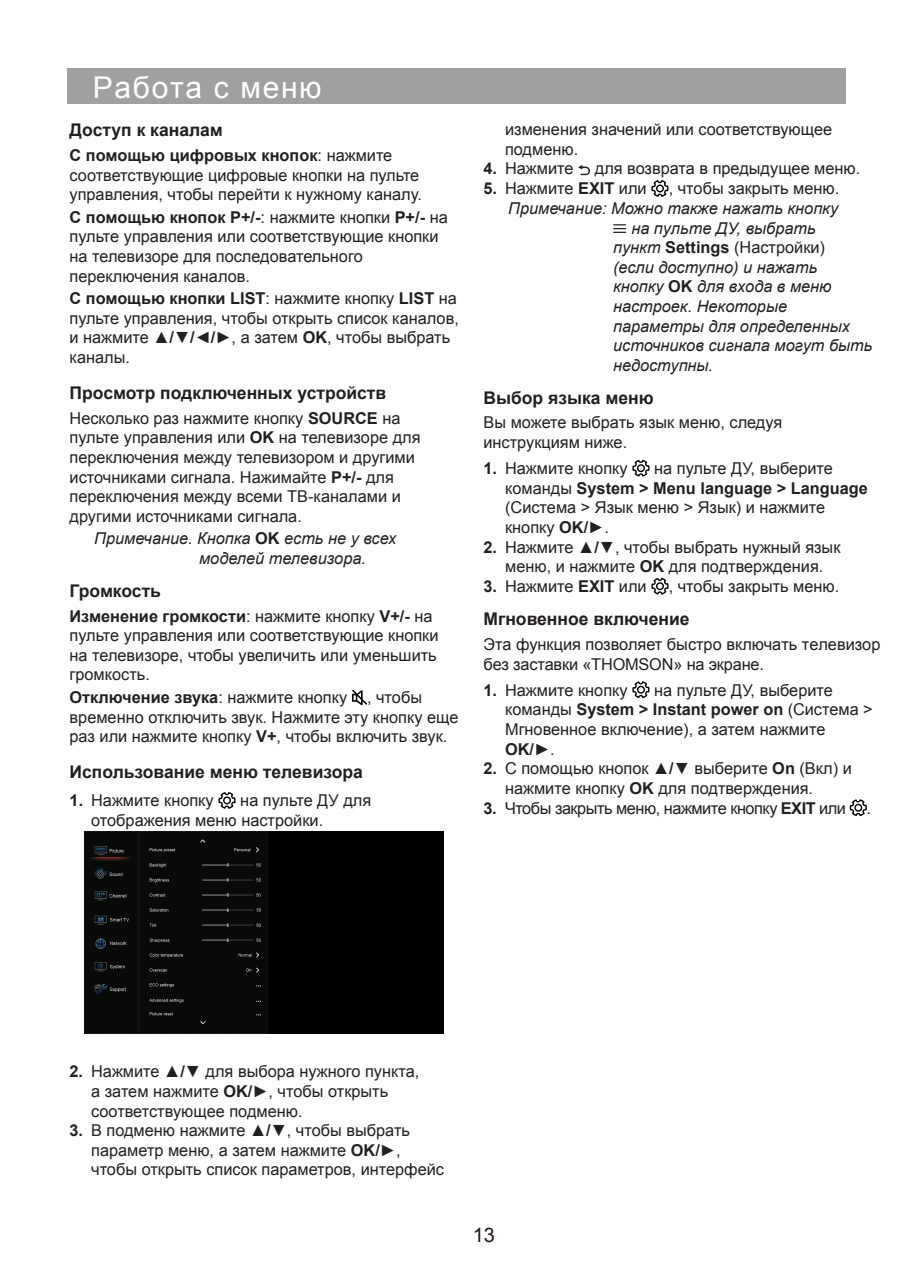
<style>
.page{position:relative;width:922px;height:1276px;background:#fff}
.page>*{position:absolute;margin:0;border:0;box-sizing:border-box;transform-origin:0 0}
.t1{font:30px "Arial";letter-spacing:.055em;color:#fff}
.t2{font:20px "Arial";color:#231815}
.t3{font:700 17.5px "Arial";color:#231f20}
.t4{font:16.25px/19.5px "Arial";color:#231f20}
.t5{font:italic 16.25px/19.5px "Arial";color:#231f20}
.t6{font:16.25px "Arial";letter-spacing:-.03em;color:#231f20}
.s1{font-weight:700}
.s2{font-weight:700;font-style:normal}
.s3{font-style:italic}
</style>
<div class="page">
<div style="left:67px;top:69px;width:778px;height:35px;background:#9fa0a0"></div>
<svg style="left:352px;top:690px;width:15px;height:15px"></svg>
<svg style="left:218px;top:792px;width:18px;height:17px"></svg>
<img style="left:85px;top:831px;width:358px;height:202px">
<svg style="left:578px;top:165px;width:12px;height:10px"></svg>
<svg style="left:651px;top:180px;width:17px;height:17px"></svg>
<svg style="left:613px;top:224px;width:13px;height:9px"></svg>
<svg style="left:632px;top:460px;width:17px;height:16px"></svg>
<svg style="left:651px;top:578px;width:17px;height:16px"></svg>
<svg style="left:632px;top:681px;width:17px;height:17px"></svg>
<svg style="left:849px;top:799px;width:17px;height:17px"></svg>
<h1 class="t1" style="left:93px;top:66px;width:230px">Работа с меню</h1>
<p class="t3" style="left:70px;top:118px;width:155px">Доступ к каналам</p>
<p class="t4" style="left:70px;top:145px;width:354px"><span class="s1">С помощью цифровых кнопок</span>: нажмите соответствующие цифровые кнопки на пульте управления, чтобы перейти к нужному каналу.</p>
<p class="t4" style="left:69px;top:207px;width:379px"><span class="s1">С помощью кнопок P+/-</span>: нажмите кнопки <span class="s1">P+/-</span> на пульте управления или соответствующие кнопки на телевизоре для последовательного переключения каналов.</p>
<p class="t4" style="left:69px;top:289px;width:391px"><span class="s1">С помощью кнопки LIST</span>: нажмите кнопку <span class="s1">LIST</span> на пульте управления, чтобы открыть список каналов, и нажмите <span class="s1">▲/▼/◄/►</span>, а затем <span class="s1">OK</span>, чтобы выбрать каналы.</p>
<p class="t3" style="left:70px;top:380px;width:318px">Просмотр подключенных устройств</p>
<p class="t4" style="left:69px;top:408px;width:352px">Несколько раз нажмите кнопку <span class="s1">SOURCE</span> на пульте управления или <span class="s1">OK</span> на телевизоре для переключения между телевизором и другими источниками сигнала. Нажимайте <span class="s1">P+/-</span> для переключения между всеми ТВ-каналами и другими источниками сигнала.</p>
<p class="t5" style="left:199px;top:529px;width:198px;text-indent:-105px">Примечание. Кнопка <span class="s2">OK</span> есть не у всех моделей телевизора.</p>
<p class="t3" style="left:70px;top:578px;width:93px">Громкость</p>
<p class="t4" style="left:69px;top:606px;width:370px"><span class="s1">Изменение громкости</span>: нажмите кнопку <span class="s1">V+/-</span> на пульте управления или соответствующие кнопки на телевизоре, чтобы увеличить или уменьшить громкость.</p>
<p class="t4" style="left:69px;top:687px;width:390px"><span class="s1">Отключение звука</span>: нажмите кнопку , чтобы временно отключить звук. Нажмите эту кнопку еще раз или нажмите кнопку <span class="s1">V+</span>, чтобы включить звук.</p>
<p class="t3" style="left:70px;top:759px;width:295px">Использование меню телевизора</p>
<p class="t4" style="left:70px;top:790px;width:146px"><span class="s1">1.</span> Нажмите кнопку</p>
<p class="t4" style="left:91px;top:790px;width:281px;text-indent:149px">на пульте ДУ для отображения меню настройки.</p>
<p class="t4" style="left:505px;top:120px;width:328px">изменения значений или соответствующее подменю.</p>
<p class="t4" style="left:483px;top:159px;width:92px"><span class="s1">4.</span> Нажмите</p>
<p class="t4" style="left:594px;top:159px;width:267px">для возврата в предыдущее меню.</p>
<p class="t4" style="left:483px;top:179px;width:165px"><span class="s1">5.</span> Нажмите <span class="s1">EXIT</span> или</p>
<p class="t4" style="left:668px;top:179px;width:172px">, чтобы закрыть меню.</p>
<p class="t5" style="left:508px;top:199px;width:331px">Примечание: Можно также нажать кнопку</p>
<p class="t5" style="left:631px;top:218px;width:186px">на пульте ДУ, выбрать</p>
<p class="t4" style="left:613px;top:238px;width:213px"><span class="s3">пункт</span> <span class="s1">Settings</span> (Настройки)</p>
<p class="t5" style="left:613px;top:258px;width:206px">(если доступно) и нажать</p>
<p class="t5" style="left:613px;top:277px;width:220px">кнопку <span class="s2">OK</span> для входа в меню</p>
<p class="t5" style="left:613px;top:297px;width:175px">настроек. Некоторые</p>
<p class="t5" style="left:613px;top:316px;width:238px">параметры для определенных</p>
<p class="t5" style="left:613px;top:336px;width:261px">источников сигнала могут быть</p>
<p class="t5" style="left:613px;top:355px;width:101px">недоступны.</p>
<p class="t3" style="left:483px;top:385px;width:172px">Выбор языка меню</p>
<p class="t4" style="left:483px;top:413px;width:300px">Вы можете выбрать язык меню, следуя инструкциям ниже.</p>
<p class="t4" style="left:483px;top:458px;width:146px"><span class="s1">1.</span> Нажмите кнопку</p>
<p class="t4" style="left:505px;top:458px;width:364px;text-indent:149px">на пульте ДУ, выберите команды <span class="s1">System &gt; Menu language &gt; Language </span>(Система &gt; Язык меню &gt; Язык) и нажмите кнопку <span class="s1">OK/►</span>.</p>
<p class="t4" style="left:483px;top:537px;width:358px;text-align:center"><span class="s1">2.</span> Нажмите <span class="s1">▲/▼</span>, чтобы выбрать нужный язык меню, и нажмите <span class="s1">OK</span> для подтверждения.</p>
<p class="t4" style="left:483px;top:576px;width:165px"><span class="s1">3.</span> Нажмите <span class="s1">EXIT</span> или</p>
<p class="t4" style="left:668px;top:576px;width:172px">, чтобы закрыть меню.</p>
<p class="t3" style="left:483px;top:606px;width:207px">Мгновенное включение</p>
<p class="t4" style="left:483px;top:634px;width:398px">Эта функция позволяет быстро включать телевизор без заставки «THOMSON» на экране.</p>
<p class="t4" style="left:483px;top:680px;width:146px"><span class="s1">1.</span> Нажмите кнопку</p>
<p class="t4" style="left:505px;top:680px;width:369px;text-indent:149px">на пульте ДУ, выберите команды <span class="s1">System &gt; Instant power on</span> (Система &gt;<br>Мгновенное включение), а затем нажмите<br><span class="s1">OK/►</span>.</p>
<p class="t4" style="left:505px;top:758px;width:348px;text-indent:-22px"><span class="s1">2.</span> С помощью кнопок <span class="s1">▲/▼</span> выберите <span class="s1">On</span> (Вкл) и нажмите кнопку <span class="s1">OK</span> для подтверждения.</p>
<p class="t6" style="left:483px;top:796px;width:364px"><span class="s1">3.</span> Чтобы закрыть меню, нажмите кнопку <span class="s1">EXIT</span> или</p>
<p class="t4" style="left:866px;top:798px;width:6px">.</p>
<p class="t4" style="left:91px;top:1062px;width:329px;text-indent:-22px"><span class="s1">2.</span> Нажмите <span class="s1">▲/▼</span> для выбора нужного пункта, а затем нажмите <span class="s1">OK/►</span>, чтобы открыть соответствующее подменю.</p>
<p class="t4" style="left:91px;top:1120px;width:354px;text-indent:-22px"><span class="s1">3.</span> В подменю нажмите <span class="s1">▲/▼</span>, чтобы выбрать параметр меню, а затем нажмите <span class="s1">OK/►</span>, чтобы открыть список параметров, интерфейс</p>
<p class="t2" style="left:472px;top:1221px;width:24px">13</p>
</div>
